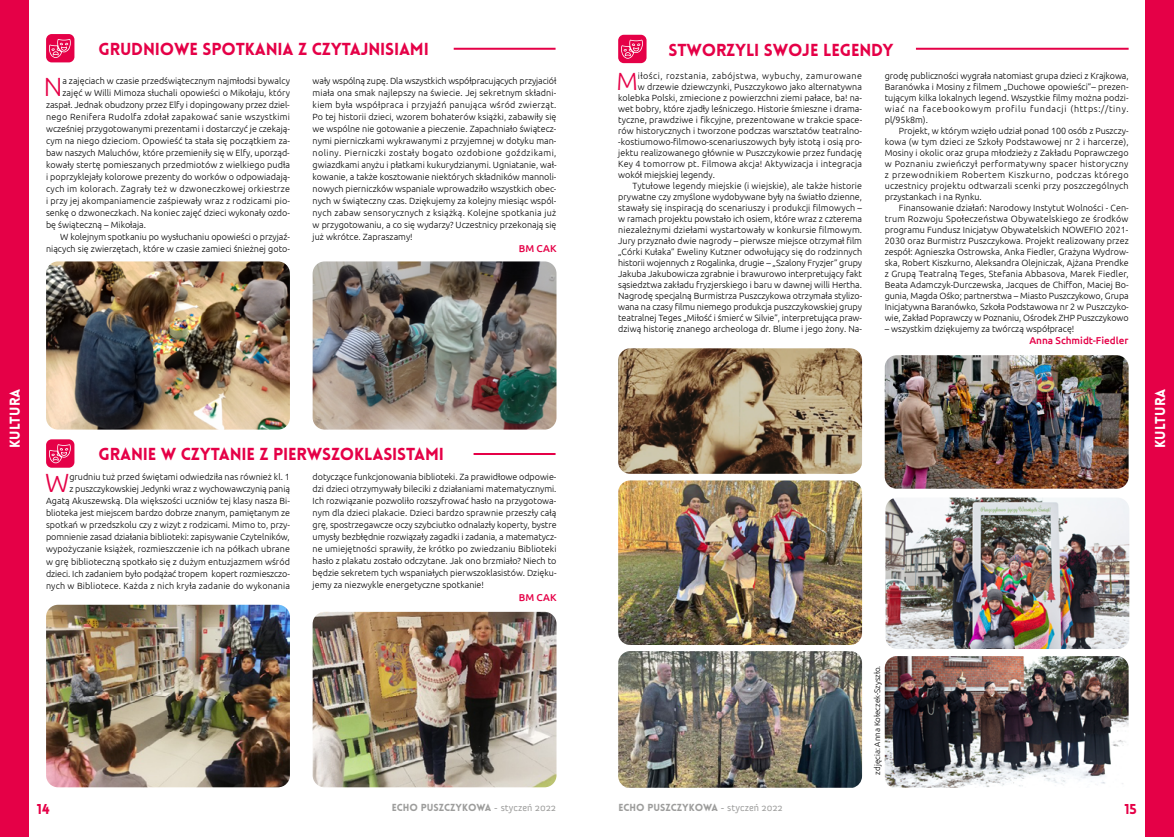
<style>
.page{position:relative;width:1174px;height:837px;background:#fff}
.page>*{position:absolute;margin:0;border:0;box-sizing:border-box;transform-origin:0 0}
.t1{font:300 26.3px "Ubuntu";color:#e50047}
.t2{font:300 24.9px "Ubuntu";color:#e50047}
.t3{font:900 17px "Lovelo";letter-spacing:-.01em;color:#e50047}
.t4{font:900 14px "Lovelo";color:#fff}
.t5{font:900 14px "Lovelo";color:#e50047}
.t6{font:900 10px "Lovelo";color:#9d9d9c}
.t7{font:500 10px "Ubuntu";color:#e50047}
.t8{font:300 9px/12px "Ubuntu";color:#000;text-align:justify}
.t9{font:300 9px "Ubuntu";letter-spacing:.025em;color:#000}
.t10{font:300 9px "Ubuntu";letter-spacing:.02em;color:#000}
.t11{font:300 9px "Ubuntu";letter-spacing:.05em;color:#000}
.t12{font:300 8px "Ubuntu";color:#000}
.s1{font-family:"Anivers";font-weight:400}
</style>
<div class="page">
<div style="left:1145px;top:0;width:29px;height:836px;background:#e50047"></div>
<div style="left:0;top:0;width:28px;height:836px;background:#e50047"></div>
<img style="left:46px;top:261px;width:244px;height:168px">
<img style="left:46px;top:604px;width:244px;height:183px">
<img style="left:313px;top:611px;width:243px;height:176px">
<img style="left:313px;top:261px;width:243px;height:168px">
<div style="left:46px;top:34px;width:28px;height:28px;background:#e50047;border-radius:6px"></div>
<div style="left:46px;top:439px;width:28px;height:28px;background:#e50047;border-radius:6px"></div>
<svg style="left:49px;top:39px;width:22px;height:19px"></svg>
<svg style="left:49px;top:444px;width:22px;height:19px"></svg>
<div style="left:618px;top:35px;width:28px;height:28px;background:#e50047;border-radius:6px"></div>
<svg style="left:621px;top:40px;width:22px;height:19px"></svg>
<img style="left:885px;top:497px;width:244px;height:151px">
<img style="left:618px;top:651px;width:244px;height:136px">
<img style="left:618px;top:480px;width:244px;height:164px">
<img style="left:618px;top:348px;width:244px;height:125px">
<img style="left:884px;top:355px;width:244px;height:133px">
<img style="left:884px;top:656px;width:244px;height:131px">
<hr style="left:454px;top:48px;width:101px;height:2px;background:#e50047">
<hr style="left:473px;top:453px;width:82px;height:2px;background:#e50047">
<hr style="left:916px;top:48px;width:212px;height:2px;background:#e50047">
<h3 class="t3" style="left:99px;top:39px;width:332px">GRUDNIOWE SPOTKANIA Z CZYTAJNISIAMI</h3>
<h1 class="t1" style="left:44px;top:71px;width:20px">N</h1>
<p class="t8" style="left:62px;top:75px;width:229px">a zajęciach w czasie przedświątecznym najmłodsi bywalcy</p>
<p class="t8" style="left:62px;top:87px;width:229px">zajęć w Willi Mimoza słuchali opowieści o Mikołaju, który</p>
<p class="t8" style="left:46px;top:99px;width:245px">zaspał. Jednak obudzony przez Elfy i dopingowany przez dziel-</p>
<p class="t9" style="left:46px;top:111px;width:245px">nego Renifera Rudolfa zdołał zapakować sanie wszystkimi</p>
<p class="t8" style="left:46px;top:123px;width:245px">wcześniej przygotowanymi prezentami i dostarczyć je czekają-</p>
<p class="t8" style="left:46px;top:135px;width:245px">cym na niego dzieciom. Opowieść ta stała się początkiem za-</p>
<p class="t8" style="left:46px;top:147px;width:245px">baw naszych Maluchów, które przemieniły się w Elfy, uporząd-</p>
<p class="t8" style="left:46px;top:159px;width:245px">kowały stertę pomieszanych przedmiotów z wielkiego pudła</p>
<p class="t8" style="left:46px;top:171px;width:245px">i poprzyklejały kolorowe prezenty do worków o odpowiadają-</p>
<p class="t9" style="left:46px;top:183px;width:245px">cych im kolorach. Zagrały też w dzwoneczkowej orkiestrze</p>
<p class="t8" style="left:46px;top:195px;width:245px">i przy jej akompaniamencie zaśpiewały wraz z rodzicami pio-</p>
<p class="t8" style="left:46px;top:207px;width:245px">senkę o dzwoneczkach. Na koniec zajęć dzieci wykonały ozdo-</p>
<p class="t8" style="left:46px;top:219px;width:101px">bę świąteczną – Mikołaja.</p>
<p class="t8" style="left:60px;top:231px;width:231px">W kolejnym spotkaniu po wysłuchaniu opowieści o przyjaź-</p>
<p class="t8" style="left:46px;top:243px;width:245px">niących się zwierzętach, które w czasie zamieci śnieżnej goto-</p>
<p class="t8" style="left:313px;top:75px;width:245px">wały wspólną zupę. Dla wszystkich współpracujących przyjaciół miała ona smak najlepszy na świecie. Jej sekretnym składni&shy;kiem była współpraca i przyjaźń panująca wśród zwierząt.<br>Po tej historii dzieci, wzorem bohaterów książki, zabawiły się we wspólne nie gotowanie a pieczenie. Zapachniało świątecz&shy;nymi pierniczkami wykrawanymi z przyjemnej w dotyku man&shy;noliny. Pierniczki zostały bogato ozdobione goździkami, gwiazdkami anyżu i płatkami kukurydzianymi. Ugniatanie, wał&shy;kowanie, a także kosztowanie niektórych składników mannoli&shy;nowych pierniczków wspaniale wprowadziło wszystkich obec&shy;nych w świąteczny czas. Dziękujemy za kolejny miesiąc wspól&shy;nych zabaw sensorycznych z książką. Kolejne spotkania już w przygotowaniu, a co się wydarzy? Uczestnicy przekonają się już wkrótce. Zapraszamy!</p>
<p class="t7" style="left:519px;top:242px;width:39px">BM CAK</p>
<h3 class="t3" style="left:668px;top:39px;width:226px">STWORZYLI SWOJE LEGENDY</h3>
<h2 class="t2" style="left:616px;top:66px;width:23px">M</h2>
<p class="t11" style="left:638px;top:70px;width:226px">iłości, rozstania, zabójstwa, wybuchy, zamurowane</p>
<p class="t8" style="left:638px;top:81px;width:226px">w drzewie dziewczynki, Puszczykowo jako alternatywna</p>
<p class="t8" style="left:618px;top:92px;width:245px">kolebka Polski, zmiecione z powierzchni ziemi pałace, ba! na-</p>
<p class="t8" style="left:618px;top:103px;width:245px">wet bobry, które zjadły leśniczego. Historie śmieszne i drama-</p>
<p class="t8" style="left:618px;top:114px;width:245px">tyczne, prawdziwe i fikcyjne, prezentowane w trakcie space-</p>
<p class="t8" style="left:618px;top:125px;width:245px">rów historycznych i tworzone podczas warsztatów teatralno-</p>
<p class="t8" style="left:618px;top:136px;width:245px">-kostiumowo-filmowo-scenariuszowych były istotą i osią pro-</p>
<p class="t8" style="left:618px;top:147px;width:245px">jektu realizowanego głównie w Puszczykowie przez fundację</p>
<p class="t10" style="left:618px;top:158px;width:245px">Key 4 tomorrow pt. Filmowa akcja! Aktywizacja i integracja</p>
<p class="t8" style="left:618px;top:169px;width:98px">wokół miejskiej legendy.</p>
<p class="t8" style="left:632px;top:180px;width:231px">Tytułowe legendy miejskie (i wiejskie), ale także historie</p>
<p class="t8" style="left:618px;top:191px;width:245px">prywatne czy zmyślone wydobywane były na światło dzienne,</p>
<p class="t8" style="left:618px;top:202px;width:245px">stawały się inspiracją do scenariuszy i produkcji filmowych –</p>
<p class="t8" style="left:618px;top:213px;width:245px">w ramach projektu powstało ich osiem, które wraz z czterema</p>
<p class="t8" style="left:618px;top:224px;width:245px">niezależnymi dziełami wystartowały w konkursie filmowym.</p>
<p class="t8" style="left:618px;top:235px;width:245px">Jury przyznało dwie nagrody – pierwsze miejsce otrzymał film</p>
<p class="t8" style="left:618px;top:246px;width:245px">„Córki Kułaka” Eweliny Kutzner odwołujący się do rodzinnych</p>
<p class="t8" style="left:618px;top:257px;width:245px">historii wojennych z Rogalinka, drugie – „Szalony Fryzjer” grupy</p>
<p class="t8" style="left:618px;top:268px;width:245px">Jakuba Jakubowicza zgrabnie i brawurowo interpretujący fakt</p>
<p class="t8" style="left:618px;top:279px;width:245px">sąsiedztwa zakładu fryzjerskiego i baru w dawnej willi Hertha.</p>
<p class="t8" style="left:618px;top:290px;width:245px">Nagrodę specjalną Burmistrza Puszczykowa otrzymała stylizo-</p>
<p class="t8" style="left:618px;top:301px;width:245px">wana na czasy filmu niemego produkcja puszczykowskiej grupy</p>
<p class="t8" style="left:618px;top:312px;width:245px">teatralnej Teges „Miłość i śmierć w Silvie”, interpretująca praw-</p>
<p class="t8" style="left:618px;top:323px;width:245px">dziwą historię znanego archeologa dr. Blume i jego żony. Na-</p>
<p class="t8" style="left:884px;top:70px;width:245px;line-height:11px">grodę publiczności wygrała natomiast grupa dzieci z Krajkowa, Baranówka i Mosiny z filmem „Duchowe opowieści”– prezen&shy;tującym kilka lokalnych legend. Wszystkie filmy można podzi&shy;wiać na facebookowym profilu fundacji (https://tiny. pl/95k8m).</p>
<p class="t8" style="left:884px;top:125px;width:245px;line-height:11px;text-indent:14px">Projekt, w którym wzięło udział ponad 100 osób z Puszczy&shy;kowa (w tym dzieci ze Szkoły Podstawowej nr 2 i harcerze), Mosiny i okolic oraz grupa młodzieży z Zakładu Poprawczego w Poznaniu zwieńczył performatywny spacer historyczny z przewodnikiem Robertem Kiszkurno, podczas którego uczestnicy projektu odtwarzali scenki przy poszczególnych przystankach i na Rynku.</p>
<p class="t8" style="left:884px;top:202px;width:245px;line-height:11px;text-indent:14px">Finansowanie działań: Narodowy Instytut Wolności - Cen&shy;trum Rozwoju Społeczeństwa Obywatelskiego ze środków programu Fundusz Inicjatyw Obywatelskich NOWEFIO 2021- 2030 oraz Burmistrz Puszczykowa. Projekt realizowany przez zespół: Agnieszka Ostrowska, Anka Fiedler, Grażyna Wydrow&shy;ska, Robert Kiszkurno, Aleksandra Olejniczak, Ajżana Prendke z Grupą Teatralną Teges, Stefania Abbasova, Marek Fiedler, Beata Adamczyk-Durczewska, Jacques de Chiffon, Maciej Bo&shy;gunia, Magda Ośko; partnerstwa – Miasto Puszczykowo, Grupa Inicjatywna Baranówko, Szkoła Podstawowa nr 2 w Puszczyko&shy;wie, Zakład Poprawczy w Poznaniu, Ośrodek ZHP Puszczykowo</p>
<p class="t8" style="left:884px;top:322px;width:191px">– wszystkim dziękujemy za twórczą współpracę!</p>
<p class="t7" style="left:1029px;top:334px;width:101px">Anna Schmidt-Fiedler</p>
<h3 class="t4" style="left:6px;top:448px;width:61px;rotate:-90deg">KULTURA</h3>
<h3 class="t4" style="left:1151px;top:448px;width:61px;rotate:-90deg">KULTURA</h3>
<h3 class="t3" style="left:99px;top:443px;width:347px">GRANIE W CZYTANIE Z PIERWSZOKLASISTAMI</h3>
<p class="t8" style="left:46px;top:471px;width:245px;text-align:right">grudniu tuż przed świętami odwiedziła nas również kl. 1<br>z puszczykowskiej Jedynki wraz z wychowawczynią panią Agatą Akuszewską. Dla większości uczniów tej klasy nasza Bi&shy;blioteka jest miejscem bardzo dobrze znanym, pamiętanym ze spotkań w przedszkolu czy z wizyt z rodzicami. Mimo to, przy&shy;pomnienie zasad działania biblioteki: zapisywanie Czytelników, wypożyczanie książek, rozmieszczenie ich na półkach ubrane w grę biblioteczną spotkało się z dużym entuzjazmem wśród dzieci. Ich zadaniem było podążać tropem kopert rozmieszczo&shy;nych w Bibliotece. Każda z nich kryła zadanie do wykonania</p>
<p class="t8" style="left:313px;top:471px;width:245px">dotyczące funkcjonowania biblioteki. Za prawidłowe odpowie&shy;dzi dzieci otrzymywały bileciki z działaniami matematycznymi.<br>Ich rozwiązanie pozwoliło rozszyfrować hasło na przygotowa&shy;nym dla dzieci plakacie. Dzieci bardzo sprawnie przeszły całą grę, spostrzegawcze oczy szybciutko odnalazły koperty, bystre umysły bezbłędnie rozwiązały zagadki i zadania, a matematycz&shy;ne umiejętności sprawiły, że krótko po zwiedzaniu Biblioteki hasło z plakatu zostało odczytane. Jak ono brzmiało? Niech to będzie sekretem tych wspaniałych pierwszoklasistów. Dzięku&shy;jemy za niezwykle energetyczne spotkanie!</p>
<p class="t7" style="left:519px;top:590px;width:39px">BM CAK</p>
<h1 class="t1" style="left:45px;top:467px;width:26px">W</h1>
<p class="t12" style="left:872px;top:774px;width:110px;rotate:-90deg">zdjęcia: Anna Kołeczek-Szyszło.</p>
<h3 class="t5" style="left:37px;top:799px;width:14px">14</h3>
<p class="t6" style="left:392px;top:800px;width:166px">ECHO PUSZCZYKOWA <span class="s1">- styczeń 2022</span></p>
<p class="t6" style="left:618px;top:800px;width:166px">ECHO PUSZCZYKOWA <span class="s1">- styczeń 2022</span></p>
<h3 class="t5" style="left:1124px;top:799px;width:14px">15</h3>
</div>
